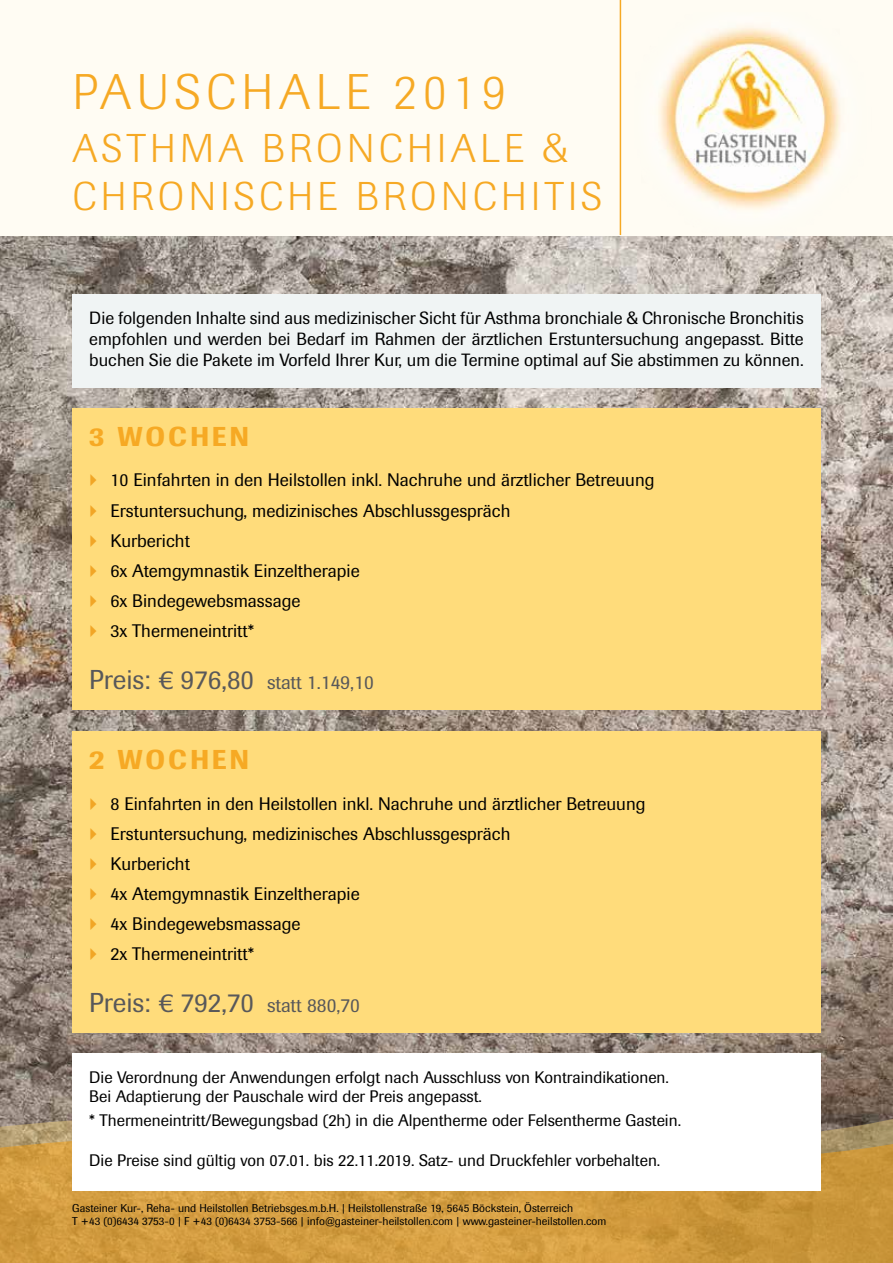
<style>
.page{position:relative;width:893px;height:1263px;background:#fff}
.page>*{position:absolute;margin:0;border:0;box-sizing:border-box;transform-origin:0 0}
.t1{font:300 49.5px "Imago Std";letter-spacing:.11em;color:#f6a924}
.t2{font:300 39.75px/47.7px "Imago Std";letter-spacing:.11em;color:#f6a924}
.t3{font:27px "Imago Std";color:#58585a}
.t4{font:500 27px "Imago Std";letter-spacing:.11em;color:#f6a924}
.t5{font:18px/30.2px "Imago Std";color:#000}
.t6{font:17.55px/21px "Imago Std";color:#000;text-align:justify}
.t7{font:16.5px/19.8px "Imago Std";color:#000}
.t8{font:11.25px/13.5px "Imago Std";color:#000}
.s1{font-size:19.5px}
</style>
<div class="page">
<img style="left:0;top:235px;width:893px;height:878px">
<svg style="left:0;top:1113px;width:893px;height:20px;background:#8e7d64"></svg>
<svg style="left:0;top:1133px;width:893px;height:130px;background:#cf9a40"></svg>
<div style="left:0;top:0;width:893px;height:235px;background:#fffcf3"></div>
<div style="left:72px;top:731px;width:749px;height:302px;background:#ffdc7b"></div>
<div style="left:72px;top:408px;width:749px;height:302px;background:#ffdc7b"></div>
<div style="left:72px;top:294px;width:749px;height:94px;background:#f0f4f4"></div>
<div style="left:72px;top:1053px;width:749px;height:138px;background:#fff"></div>
<img style="left:659px;top:28px;width:181px;height:181px">
<hr style="left:620px;top:0;width:1px;height:235px;background:#f6a924">
<h1 class="t1" style="left:73px;top:65px;width:436px">PAUSCHALE 2019</h1>
<h2 class="t2" style="left:72px;top:125px;width:531px">ASTHMA BRONCHIALE &amp;<br>CHRONISCHE BRONCHITIS</h2>
<p class="t6" style="left:89px;top:308px;width:716px">Die folgenden Inhalte sind aus medizinischer Sicht für Asthma bronchiale &amp; Chronische Bronchitis empfohlen und werden bei Bedarf im Rahmen der ärztlichen Erstuntersuchung angepasst. Bitte buchen Sie die Pakete im Vorfeld Ihrer Kur, um die Termine optimal auf Sie abstimmen zu können.</p>
<h3 class="t4" style="left:89px;top:420px;width:161px">3 WOCHEN</h3>
<p class="t5" style="left:111px;top:465px;width:545px">10 Einfahrten in den Heilstollen inkl. Nachruhe und ärztlicher Betreuung Erstuntersuchung, medizinisches Abschlussgespräch<br>Kurbericht<br>6x Atemgymnastik Einzeltherapie<br>6x Bindegewebsmassage<br>3x Thermeneintritt*</p>
<h3 class="t3" style="left:89px;top:663px;width:286px">Preis: € 976,80 <span class="s1">statt 1.149,10</span></h3>
<h3 class="t4" style="left:89px;top:743px;width:161px">2 WOCHEN</h3>
<p class="t5" style="left:111px;top:788px;width:536px">8 Einfahrten in den Heilstollen inkl. Nachruhe und ärztlicher Betreuung Erstuntersuchung, medizinisches Abschlussgespräch<br>Kurbericht<br>4x Atemgymnastik Einzeltherapie<br>4x Bindegewebsmassage<br>2x Thermeneintritt*</p>
<h3 class="t3" style="left:89px;top:987px;width:272px">Preis: € 792,70 <span class="s1">statt 880,70</span></h3>
<p class="t7" style="left:89px;top:1067px;width:581px">Die Verordnung der Anwendungen erfolgt nach Ausschluss von Kontraindikationen.<br>Bei Adaptierung der Pauschale wird der Preis angepasst.</p>
<p class="t7" style="left:89px;top:1111px;width:593px">* Thermeneintritt/Bewegungsbad (2h) in die Alpentherme oder Felsentherme Gastein.</p>
<p class="t7" style="left:89px;top:1150px;width:573px">Die Preise sind gültig von 07.01. bis 22.11.2019. Satz- und Druckfehler vorbehalten.</p>
<p class="t8" style="left:72px;top:1201px;width:536px">Gasteiner Kur-, Reha- und Heilstollen Betriebsges.m.b.H. | Heilstollenstraße 19, 5645 Böckstein, Österreich<br>T +43 (0)6434 3753-0 | F +43 (0)6434 3753-566 | info@gasteiner-heilstollen.com | www.gasteiner-heilstollen.com</p>
</div>
